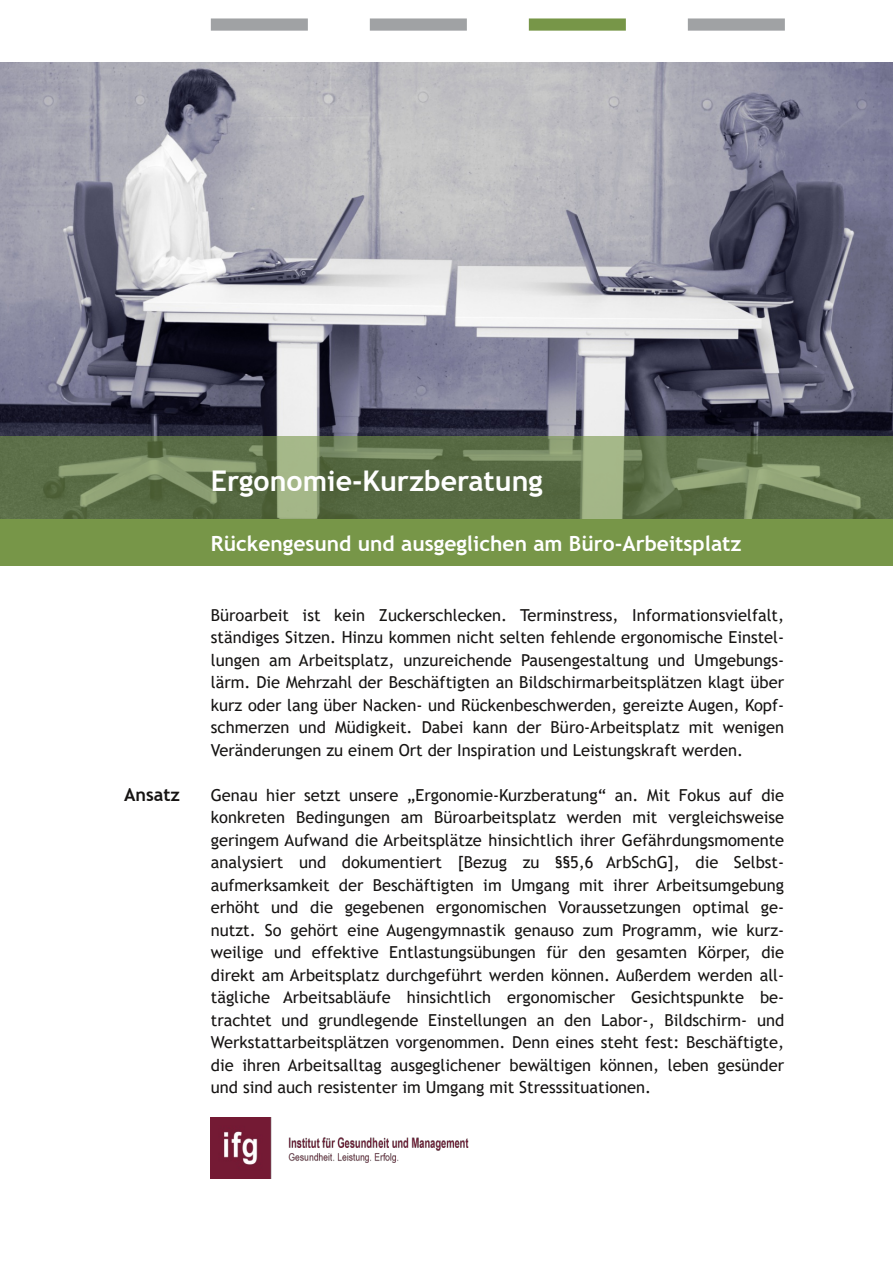
<style>
.page{position:relative;width:893px;height:1263px;background:#fff}
.page>*{position:absolute;margin:0;border:0;box-sizing:border-box;transform-origin:0 0}
.t1{font:700 28.5px "Trebuchet MS";color:#fff}
.t2{font:700 21px "Trebuchet MS";color:#fff}
.t3{font:700 18px "Trebuchet MS";color:#161413}
.t4{font:16.5px/22.5px "Trebuchet MS";color:#161413;text-align:justify}
</style>
<div class="page">
<img style="left:0;top:62px;width:893px;height:374px">
<img style="left:211px;top:1118px;width:258px;height:60px">
<div style="left:0;top:519px;width:893px;height:47px;background:#779648"></div>
<div style="left:0;top:436px;width:893px;height:94px;background:#779648;opacity:.6"></div>
<div style="left:212px;top:19px;width:95px;height:11px;background:#a0a2a4"></div>
<div style="left:211px;top:18px;width:97px;height:13px;border:2px solid #a0a2a4"></div>
<div style="left:689px;top:19px;width:95px;height:11px;background:#a0a2a4"></div>
<div style="left:688px;top:18px;width:97px;height:13px;border:2px solid #a0a2a4"></div>
<div style="left:371px;top:19px;width:95px;height:11px;background:#a0a2a4"></div>
<div style="left:370px;top:18px;width:97px;height:13px;border:2px solid #a0a2a4"></div>
<div style="left:530px;top:19px;width:95px;height:11px;background:#779648"></div>
<div style="left:529px;top:18px;width:97px;height:13px;border:2px solid #779648"></div>
<p class="t3" style="left:124px;top:784px;width:58px">Ansatz</p>
<h1 class="t1" style="left:211px;top:464px;width:333px">Ergonomie‐Kurzberatung</h1>
<p class="t2" style="left:211px;top:531px;width:532px">Rückengesund und ausgeglichen am Büro‐Arbeitsplatz</p>
<p class="t4" style="left:211px;top:604px;width:575px">Büroarbeit ist kein Zuckerschlecken. Terminstress, Informationsvielfalt, ständiges Sitzen. Hinzu kommen nicht selten fehlende ergonomische Einstel‐ lungen am Arbeitsplatz, unzureichende Pausengestaltung und Umgebungs‐ lärm. Die Mehrzahl der Beschäftigten an Bildschirmarbeitsplätzen klagt über kurz oder lang über Nacken‐ und Rückenbeschwerden, gereizte Augen, Kopf‐ schmerzen und Müdigkeit. Dabei kann der Büro‐Arbeitsplatz mit wenigen Veränderungen zu einem Ort der Inspiration und Leistungskraft werden.</p>
<p class="t4" style="left:211px;top:784px;width:575px">Genau hier setzt unsere „Ergonomie‐Kurzberatung“ an. Mit Fokus auf die konkreten Bedingungen am Büroarbeitsplatz werden mit vergleichsweise geringem Aufwand die Arbeitsplätze hinsichtlich ihrer Gefährdungsmomente analysiert und dokumentiert [Bezug zu §§5,6 ArbSchG], die Selbst‐ aufmerksamkeit der Beschäftigten im Umgang mit ihrer Arbeitsumgebung erhöht und die gegebenen ergonomischen Voraussetzungen optimal ge‐ nutzt. So gehört eine Augengymnastik genauso zum Programm, wie kurz‐ weilige und effektive Entlastungsübungen für den gesamten Körper, die direkt am Arbeitsplatz durchgeführt werden können. Außerdem werden all‐ tägliche Arbeitsabläufe hinsichtlich ergonomischer Gesichtspunkte be‐ trachtet und grundlegende Einstellungen an den Labor‐, Bildschirm‐ und Werkstattarbeitsplätzen vorgenommen. Denn eines steht fest: Beschäftigte, die ihren Arbeitsalltag ausgeglichener bewältigen können, leben gesünder und sind auch resistenter im Umgang mit Stresssituationen.</p>
</div>
